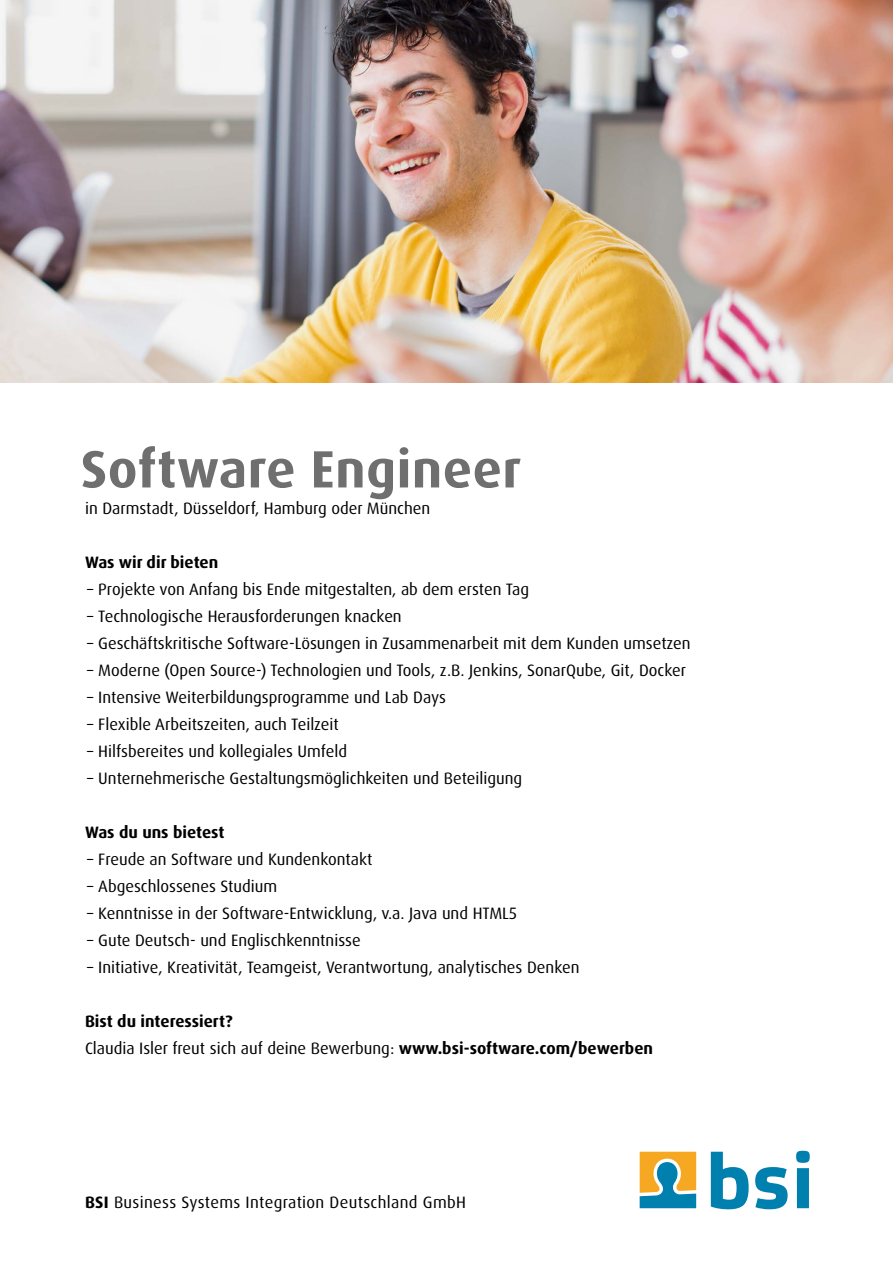
<style>
.page{position:relative;width:893px;height:1263px;background:#fff}
.page>*{position:absolute;margin:0;border:0;box-sizing:border-box;transform-origin:0 0}
.t1{font:700 52.5px "Dax OT";letter-spacing:.01em;color:#706f6f}
.t2{font:16.5px "Dax OT";color:#000}
.t3{font:700 16.5px/27px "Dax OT";color:#000}
.t4{font:16.5px "Dax OT";letter-spacing:.02em;color:#000}
.s1{font-weight:400}
.s2{font-weight:700}
</style>
<div class="page">
<img style="left:0;top:0;width:893px;height:383px">
<svg style="left:711px;top:1152px;width:38px;height:57px"></svg>
<svg style="left:755px;top:1167px;width:33px;height:42px"></svg>
<svg style="left:796px;top:1151px;width:14px;height:57px"></svg>
<svg style="left:640px;top:1152px;width:56px;height:56px;background:#96a377"></svg>
<h1 class="t1" style="left:81px;top:436px;width:442px">Software Engineer</h1>
<p class="t2" style="left:85px;top:498px;width:347px">in Darmstadt, Düsseldorf, Hamburg oder München</p>
<p class="t3" style="left:85px;top:549px;width:135px">Was wir dir bieten</p>
<p class="t2" style="left:87px;top:579px;width:443px">– Projekte von Anfang bis Ende mitgestalten, ab dem ersten Tag</p>
<p class="t2" style="left:87px;top:606px;width:316px">– Technologische Herausforderungen knacken</p>
<p class="t2" style="left:87px;top:633px;width:605px">– Geschäftskritische Software-Lösungen in Zusammenarbeit mit dem Kunden umsetzen</p>
<p class="t2" style="left:87px;top:660px;width:600px">– Moderne (Open Source-) Technologien und Tools, z.B. Jenkins, SonarQube, Git, Docker</p>
<p class="t2" style="left:87px;top:687px;width:360px">– Intensive Weiterbildungsprogramme und Lab Days</p>
<p class="t2" style="left:87px;top:714px;width:253px">– Flexible Arbeitszeiten, auch Teilzeit</p>
<p class="t2" style="left:87px;top:741px;width:261px">– Hilfsbereites und kollegiales Umfeld</p>
<p class="t2" style="left:87px;top:768px;width:437px">– Unternehmerische Gestaltungsmöglichkeiten und Beteiligung</p>
<p class="t3" style="left:85px;top:819px;width:141px">Was du uns bietest</p>
<p class="t2" style="left:87px;top:849px;width:287px">– Freude an Software und Kundenkontakt</p>
<p class="t2" style="left:87px;top:876px;width:192px">– Abgeschlossenes Studium</p>
<p class="t2" style="left:87px;top:903px;width:431px">– Kenntnisse in der Software-Entwicklung, v.a. Java und HTML5</p>
<p class="t2" style="left:87px;top:930px;width:275px">– Gute Deutsch- und Englischkenntnisse</p>
<p class="t2" style="left:87px;top:957px;width:494px">– Initiative, Kreativität, Teamgeist, Verantwortung, analytisches Denken</p>
<p class="t3" style="left:85px;top:1008px;width:570px">Bist du interessiert?<br><span class="s1">Claudia Isler freut sich auf deine Bewerbung:</span> www.bsi-software.com/bewerben</p>
<p class="t4" style="left:85px;top:1191px;width:382px"><span class="s2">BSI</span> Business Systems Integration Deutschland GmbH</p>
</div>
